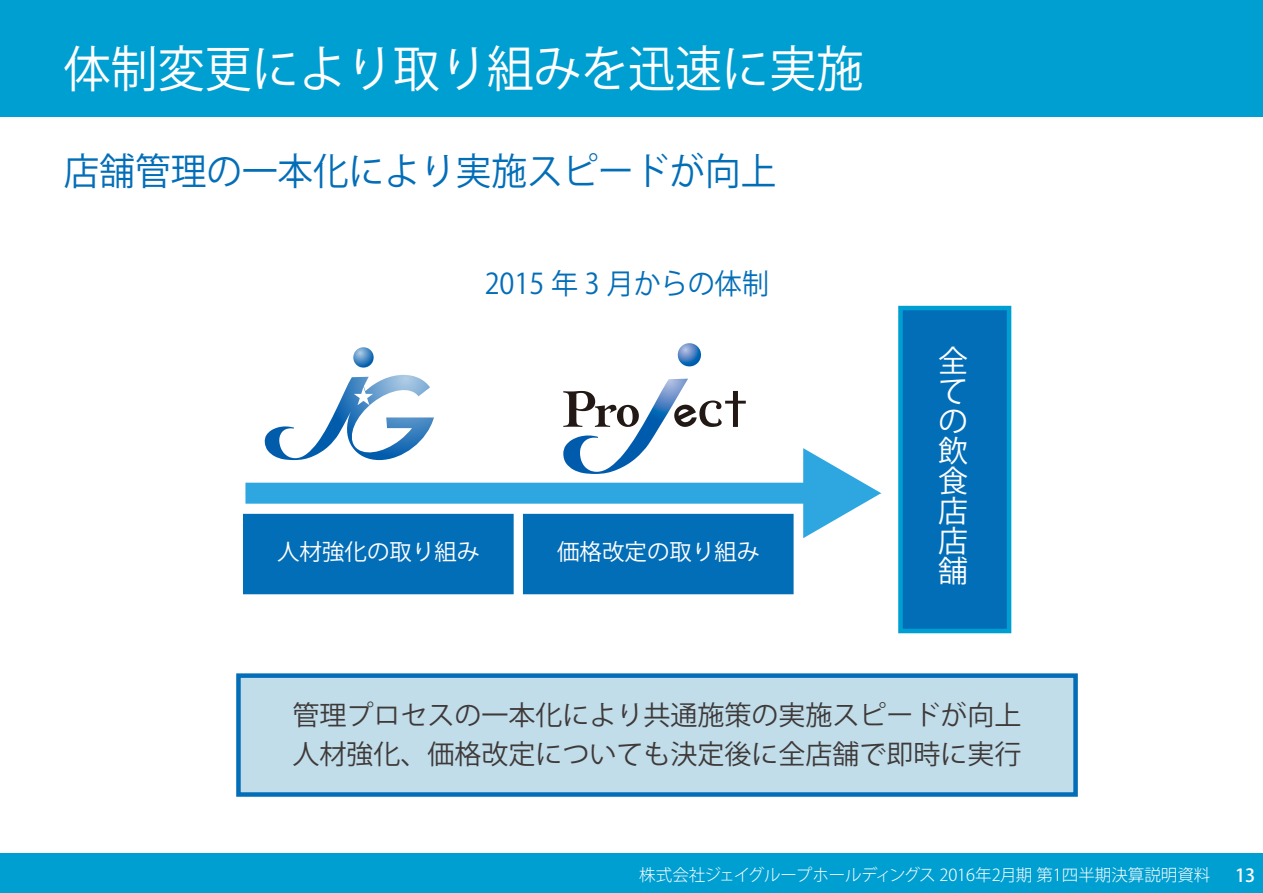
<style>
.page{position:relative;width:1263px;height:893px;background:#009fd2}
.page>*{position:absolute;margin:0;border:0;box-sizing:border-box;transform-origin:0 0}
.t1{font:49.5px "Koz Go Pro";color:#fff;scale:.95 1}
.t2{font:37.5px "Koz Go Pro";color:#036eb8;scale:.95 1}
.t3{font:30px/30px "Koz Go Pro";color:#fff;text-align:justify}
.t4{font:28.5px "Koz Go Pro";color:#036eb8;scale:.95 1}
.t5{font:27px/39px "Koz Go Pro";color:#3e3a39}
.t6{font:22.5px "Koz Go Pro";color:#fff}
.t7{font:500 18px "Koz Go Pro";color:#fff}
.t8{font:300 16.5px "Koz Go Pro";color:#fff}
</style>
<div class="page">
<div style="left:0;top:117px;width:1263px;height:735px;background:#fff"></div>
<div style="left:245px;top:483px;width:571px;height:21px;background:#2ea7e0"></div>
<svg style="left:803px;top:448px;width:78px;height:90px"></svg>
<svg style="left:678px;top:343px;width:23px;height:23px"></svg>
<svg style="left:563px;top:379px;width:183px;height:95px"></svg>
<svg style="left:353px;top:347px;width:21px;height:21px"></svg>
<svg style="left:265px;top:375px;width:169px;height:85px"></svg>
<div style="left:898px;top:306px;width:113px;height:327px;background:#036eb8;border:4px solid #009fd2"></div>
<div style="left:243px;top:514px;width:271px;height:80px;background:#036eb8"></div>
<div style="left:523px;top:514px;width:271px;height:80px;background:#036eb8"></div>
<div style="left:236px;top:673px;width:842px;height:124px;background:#c2ddea;border:4px solid #036eb8"></div>
<h1 class="t1" style="left:64px;top:37px;width:843px">体制変更により取り組みを迅速に実施</h1>
<h2 class="t2" style="left:64px;top:147px;width:751px">店舗管理の一本化により実施スピードが向上</h2>
<p class="t4" style="left:485px;top:265px;width:301px">2015 年 3 月からの体制</p>
<p class="t6" style="left:277px;top:537px;width:204px">人材強化の取り組み</p>
<p class="t6" style="left:557px;top:537px;width:204px">価格改定の取り組み</p>
<p class="t3" style="left:938px;top:347px;width:31px">全ての飲食店店舗</p>
<p class="t5" style="left:292px;top:697px;width:731px">管理プロセスの一本化により共通施策の実施スピードが向上人材強化、価格改定についても決定後に全店舗で即時に実行</p>
<p class="t8" style="left:639px;top:864px;width:573px">株式会社ジェイグループホールディングス 2016年2月期 第1四半期決算説明資料</p>
<p class="t7" style="left:1235px;top:864px;width:22px">13</p>
</div>
